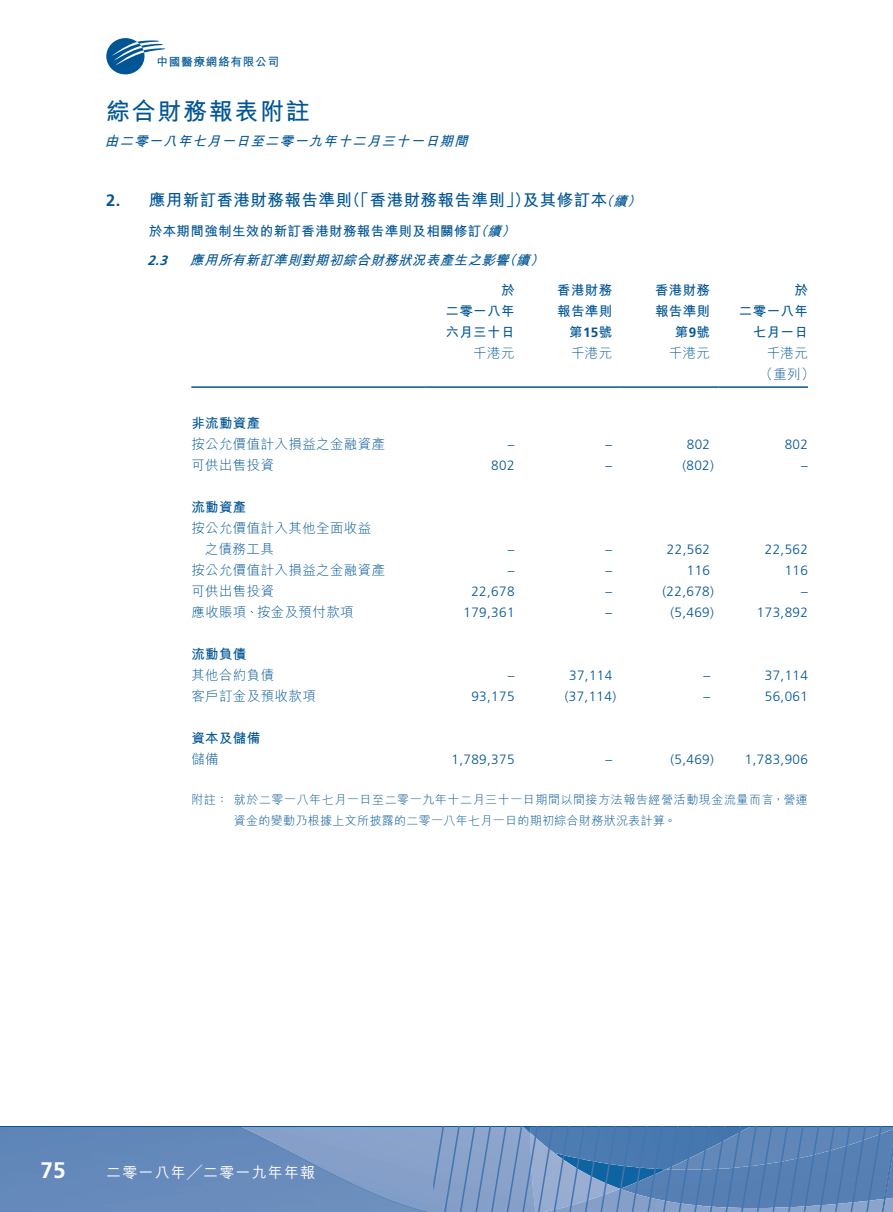
<style>
.page{position:relative;width:893px;height:1212px;background:#fff}
.page>*{position:absolute;margin:0;border:0;box-sizing:border-box;transform-origin:0 0}
.t1{font:24px "M Hei HK Bold E Ten B5 H";letter-spacing:.07em;color:#005595}
.t2{font:700 22.5px "Frutiger LT Std";color:#fff}
.t3{font:16.5px "M Hei HK Bold E Ten B5 H";letter-spacing:.03em;color:#005595}
.t4{font:15px "M Hei HK Medium E Ten B5 H";letter-spacing:.08em;color:#fff}
.t5{font:300 13.5px "Frutiger LT Std";letter-spacing:.03em;color:#005595}
.t6{font:13.5px/21px "M Hei HK Light E Ten B5 H";letter-spacing:.03em;color:#005595;text-align:center}
.t7{font:13.5px "M Hei HK Bold E Ten B5 H";letter-spacing:.03em;color:#005595}
.t8{font:italic 13.5px "M Hei HK Bold E Ten B5 H";color:#005595}
.t9{font:italic 700 13.5px "Frutiger LT Std";color:#005595}
.t10{font:12px/21px "M Hei HK Light E Ten B5 H";letter-spacing:.045em;color:#005595}
.t11{font:11.7px "M Hei HK Bold E Ten B5 H";letter-spacing:.055em;color:#005595}
.s1{font-family:"Frutiger LT Std";font-weight:700}
.s2{font-style:italic;font-size:13.5px}
.s3{font-style:italic}
</style>
<div class="page">
<div style="left:0;top:1127px;width:239px;height:85px;background:#6489ba"></div>
<svg style="left:239px;top:1127px;width:654px;height:85px;background:#6a8ebd"></svg>
<svg style="left:106px;top:38px;width:59px;height:37px"></svg>
<hr style="left:191px;top:386px;width:234px;height:2px;background:#005595">
<hr style="left:425px;top:386px;width:98px;height:2px;background:#005595">
<hr style="left:523px;top:386px;width:98px;height:2px;background:#005595">
<hr style="left:621px;top:386px;width:98px;height:2px;background:#005595">
<hr style="left:719px;top:386px;width:89px;height:2px;background:#005595">
<p class="t11" style="left:156px;top:57px;width:124px">中國醫療網絡有限公司</p>
<h1 class="t1" style="left:106px;top:102px;width:205px">綜合財務報表附註</h1>
<p class="t8" style="left:105px;top:135px;width:368px">由二零一八年七月一日至二零一九年十二月三十一日期間</p>
<p class="t3" style="left:106px;top:194px;width:539px"><span class="s1">2.</span> 應用新訂香港財務報告準則（「香港財務報告準則」）及其修訂本<span class="s2">（續）</span></p>
<p class="t7" style="left:149px;top:225px;width:371px">於本期間強制生效的新訂香港財務報告準則及相關修訂<span class="s3">（續）</span></p>
<p class="t9" style="left:147px;top:255px;width:24px">2.3</p>
<p class="t8" style="left:190px;top:255px;width:359px">應用所有新訂準則對期初綜合財務狀況表產生之影響（續）</p>
<p class="t7" style="left:501px;top:284px;width:15px">於</p>
<p class="t7" style="left:557px;top:284px;width:57px">香港財務</p>
<p class="t7" style="left:655px;top:284px;width:57px">香港財務</p>
<p class="t7" style="left:794px;top:284px;width:15px">於</p>
<p class="t7" style="left:445px;top:305px;width:71px">二零一八年</p>
<p class="t7" style="left:557px;top:305px;width:57px">報告準則</p>
<p class="t7" style="left:655px;top:305px;width:57px">報告準則</p>
<p class="t7" style="left:739px;top:305px;width:71px">二零一八年</p>
<p class="t7" style="left:445px;top:326px;width:71px">六月三十日</p>
<p class="t7" style="left:569px;top:326px;width:45px">第<span class="s1">15</span>號</p>
<p class="t7" style="left:675px;top:326px;width:37px">第<span class="s1">9</span>號</p>
<p class="t7" style="left:753px;top:326px;width:57px">七月一日</p>
<p class="t6" style="left:473px;top:344px;width:43px">千港元</p>
<p class="t6" style="left:571px;top:344px;width:43px">千港元</p>
<p class="t6" style="left:669px;top:344px;width:43px">千港元</p>
<p class="t6" style="left:759px;top:344px;width:57px">千港元（重列）</p>
<p class="t7" style="left:191px;top:418px;width:71px">非流動資產</p>
<p class="t6" style="left:191px;top:435px;width:195px">按公允價值計入損益之金融資產</p>
<p class="t5" style="left:508px;top:439px;width:8px">–</p>
<p class="t5" style="left:606px;top:439px;width:8px">–</p>
<p class="t5" style="left:687px;top:439px;width:25px">802</p>
<p class="t5" style="left:785px;top:439px;width:25px">802</p>
<p class="t6" style="left:191px;top:456px;width:84px">可供出售投資</p>
<p class="t5" style="left:491px;top:460px;width:25px">802</p>
<p class="t5" style="left:606px;top:460px;width:8px">–</p>
<p class="t5" style="left:682px;top:460px;width:33px">(802)</p>
<p class="t5" style="left:801px;top:460px;width:8px">–</p>
<p class="t7" style="left:191px;top:502px;width:57px">流動資產</p>
<p class="t6" style="left:205px;top:519px;width:168px;text-align:left;text-indent:-13px">按公允價值計入其他全面收益之債務工具</p>
<p class="t5" style="left:508px;top:544px;width:8px">–</p>
<p class="t5" style="left:606px;top:544px;width:8px">–</p>
<p class="t5" style="left:667px;top:544px;width:45px">22,562</p>
<p class="t5" style="left:765px;top:544px;width:45px">22,562</p>
<p class="t6" style="left:191px;top:561px;width:195px">按公允價值計入損益之金融資產</p>
<p class="t5" style="left:508px;top:565px;width:8px">–</p>
<p class="t5" style="left:606px;top:565px;width:8px">–</p>
<p class="t5" style="left:687px;top:565px;width:25px">116</p>
<p class="t5" style="left:785px;top:565px;width:25px">116</p>
<p class="t6" style="left:191px;top:582px;width:84px">可供出售投資</p>
<p class="t5" style="left:471px;top:586px;width:45px">22,678</p>
<p class="t5" style="left:606px;top:586px;width:8px">–</p>
<p class="t5" style="left:662px;top:586px;width:53px">(22,678)</p>
<p class="t5" style="left:801px;top:586px;width:8px">–</p>
<p class="t6" style="left:191px;top:603px;width:164px">應收賬項、按金及預付款項</p>
<p class="t5" style="left:463px;top:607px;width:53px">179,361</p>
<p class="t5" style="left:606px;top:607px;width:8px">–</p>
<p class="t5" style="left:670px;top:607px;width:45px">(5,469)</p>
<p class="t5" style="left:757px;top:607px;width:53px">173,892</p>
<p class="t7" style="left:191px;top:649px;width:57px">流動負債</p>
<p class="t6" style="left:191px;top:666px;width:84px">其他合約負債</p>
<p class="t5" style="left:508px;top:670px;width:8px">–</p>
<p class="t5" style="left:569px;top:670px;width:45px">37,114</p>
<p class="t5" style="left:703px;top:670px;width:8px">–</p>
<p class="t5" style="left:765px;top:670px;width:45px">37,114</p>
<p class="t6" style="left:191px;top:687px;width:126px">客戶訂金及預收款項</p>
<p class="t5" style="left:471px;top:691px;width:45px">93,175</p>
<p class="t5" style="left:565px;top:691px;width:53px">(37,114)</p>
<p class="t5" style="left:703px;top:691px;width:8px">–</p>
<p class="t5" style="left:765px;top:691px;width:45px">56,061</p>
<p class="t7" style="left:191px;top:733px;width:71px">資本及儲備</p>
<p class="t6" style="left:191px;top:750px;width:29px">儲備</p>
<p class="t5" style="left:451px;top:754px;width:65px">1,789,375</p>
<p class="t5" style="left:606px;top:754px;width:8px">–</p>
<p class="t5" style="left:670px;top:754px;width:45px">(5,469)</p>
<p class="t5" style="left:745px;top:754px;width:65px">1,783,906</p>
<p class="t10" style="left:234px;top:791px;width:576px;text-indent:-43px">附註：就於二零一八年七月一日至二零一九年十二月三十一日期間以間接方法報告經營活動現金流量而言，營運資金的變動乃根據上文所披露的二零一八年七月一日的期初綜合財務狀況表計算。</p>
<h2 class="t2" style="left:41px;top:1161px;width:27px">75</h2>
<p class="t4" style="left:106px;top:1166px;width:211px">二零一八年╱二零一九年年報</p>
</div>
